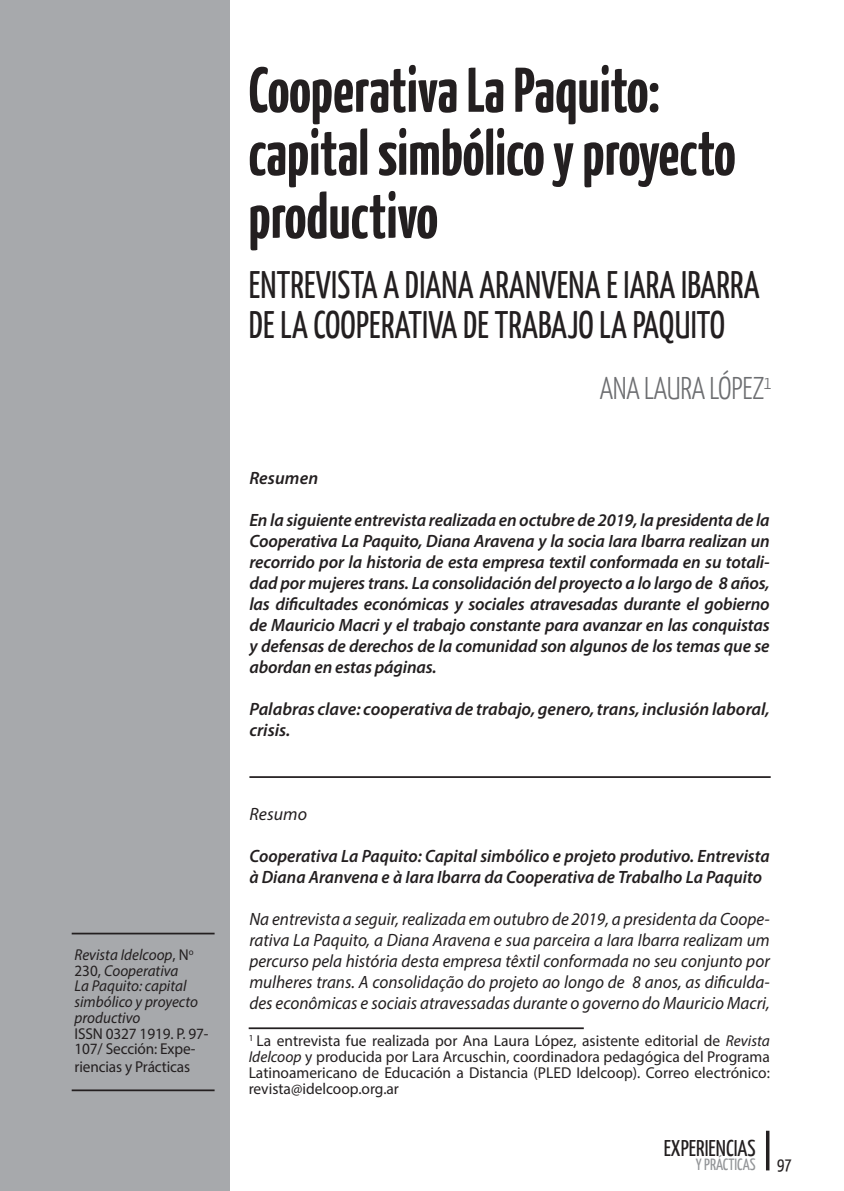
<style>
.page{position:relative;width:844px;height:1191px;background:#fff}
.page>*{position:absolute;margin:0;border:0;box-sizing:border-box;transform-origin:0 0}
.t1{font:700 63px/63px "Yanone Kaffeesatz";color:#231f20}
.t2{font:38.5px/40.2px "Yanone Kaffeesatz";letter-spacing:.005em;color:#231f20;scale:.94 1}
.t3{font:300 31.5px "Yanone Kaffeesatz";letter-spacing:-.01em;color:#6d6e71}
.t4{font:22.75px "Yanone Kaffeesatz";color:#231f20}
.t5{font:italic 600 17.85px/21px "Myriad Pro";color:#231f20;text-align:justify}
.t6{font:italic 17.85px/21px "Myriad Pro";color:#231f20;text-align:justify;scale:.96 1}
.t7{font:italic 600 17.85px/21px "Myriad Pro";color:#231f20;scale:.96 1}
.t8{font:italic 17.85px "Myriad Pro";color:#231f20}
.t9{font:17.5px "Yanone Kaffeesatz";color:#231f20}
.t10{font:16.28px "Yanone Kaffeesatz";color:#939598}
.t11{font:15.75px/15.8px "Myriad Pro";letter-spacing:-.005em;color:#231f20}
.t12{font:italic 15.75px/15.8px "Myriad Pro";color:#231f20;scale:.96 1}
.s1{font-style:normal}
.s2{font-style:italic}
</style>
<div class="page">
<svg style="left:766px;top:1130px;width:3px;height:40px"></svg>
<hr style="left:249px;top:776px;width:521px;height:2px;background:#231f20">
<div style="left:0;top:0;width:230px;height:1191px;background:#a7a9ac"></div>
<hr style="left:72px;top:1089px;width:142px;height:2px;background:#231f20">
<hr style="left:72px;top:932px;width:142px;height:2px;background:#231f20">
<hr style="left:248px;top:1027px;width:335px;height:2px;background:#231f20">
<p class="t12" style="left:74px;top:946px;width:130px">Revista Idelcoop<span class="s1">, N</span><sup>o<br></sup><span class="s1">230,</span> Cooperativa<br>La Paquito: capital simbólico y proyecto productivo</p>
<p class="t11" style="left:74px;top:1025px;width:135px">ISSN 0327 1919. P. 97-<br>107/ Sección: Expe-</p>
<p class="t11" style="left:74px;top:1058px;width:117px">riencias y Prácticas</p>
<h1 class="t1" style="left:248px;top:56px;width:488px">Cooperativa La Paquito: capital simbólico y proyecto productivo</h1>
<h2 class="t2" style="left:248px;top:263px;width:545px">ENTREVISTA A DIANA ARANVENA E IARA IBARRA<br>DE LA COOPERATIVA DE TRABAJO LA PAQUITO</h2>
<h3 class="t3" style="left:599px;top:369px;width:173px">ANA LAURA LÓPEZ<sup>1</sup></h3>
<p class="t5" style="left:249px;top:467px;width:70px">Resumen</p>
<p class="t5" style="left:249px;top:509px;width:521px">En la siguiente entrevista realizada en octubre de 2019, la presidenta de la Cooperativa La Paquito, Diana Aravena y la socia Iara Ibarra realizan un recorrido por la historia de esta empresa textil conformada en su totali&shy;dad por mujeres trans. La consolidación del proyecto a lo largo de 8 años, las dificultades económicas y sociales atravesadas durante el gobierno de Mauricio Macri y el trabajo constante para avanzar en las conquistas y defensas de derechos de la comunidad son algunos de los temas que se abordan en estas páginas.</p>
<p class="t5" style="left:249px;top:698px;width:521px">Palabras clave: cooperativa de trabajo, genero, trans, inclusión laboral, crisis.</p>
<p class="t8" style="left:249px;top:803px;width:59px">Resumo</p>
<p class="t7" style="left:249px;top:845px;width:543px">Cooperativa La Paquito: Capital simbólico e projeto produtivo. Entrevista à Diana Aranvena e à Iara Ibarra da Cooperativa de Trabalho La Paquito</p>
<p class="t6" style="left:249px;top:908px;width:543px">Na entrevista a seguir, realizada em outubro de 2019, a presidenta da Coope&shy;rativa La Paquito, a Diana Aravena e sua parceira a Iara Ibarra realizam um percurso pela história desta empresa têxtil conformada no seu conjunto por mulheres trans. A consolidação do projeto ao longo de 8 anos, as dificulda&shy;des econômicas e sociais atravessadas durante o governo do Mauricio Macri,</p>
<p class="t11" style="left:248px;top:1033px;width:522px;text-align:justify"><sup>1</sup> La entrevista fue realizada por Ana Laura López, asistente editorial de <span class="s2">Revista Idelcoop</span> y producida por Lara Arcuschin, coordinadora pedagógica del Programa Latinoamericano de Educación a Distancia (PLED Idelcoop). Correo electrónico: revista@idelcoop.org.ar</p>
<p class="t4" style="left:663px;top:1133px;width:94px">EXPERIENCIAS</p>
<p class="t10" style="left:695px;top:1154px;width:61px">Y PRÁCTICAS</p>
<p class="t9" style="left:776px;top:1153px;width:16px">97</p>
</div>
